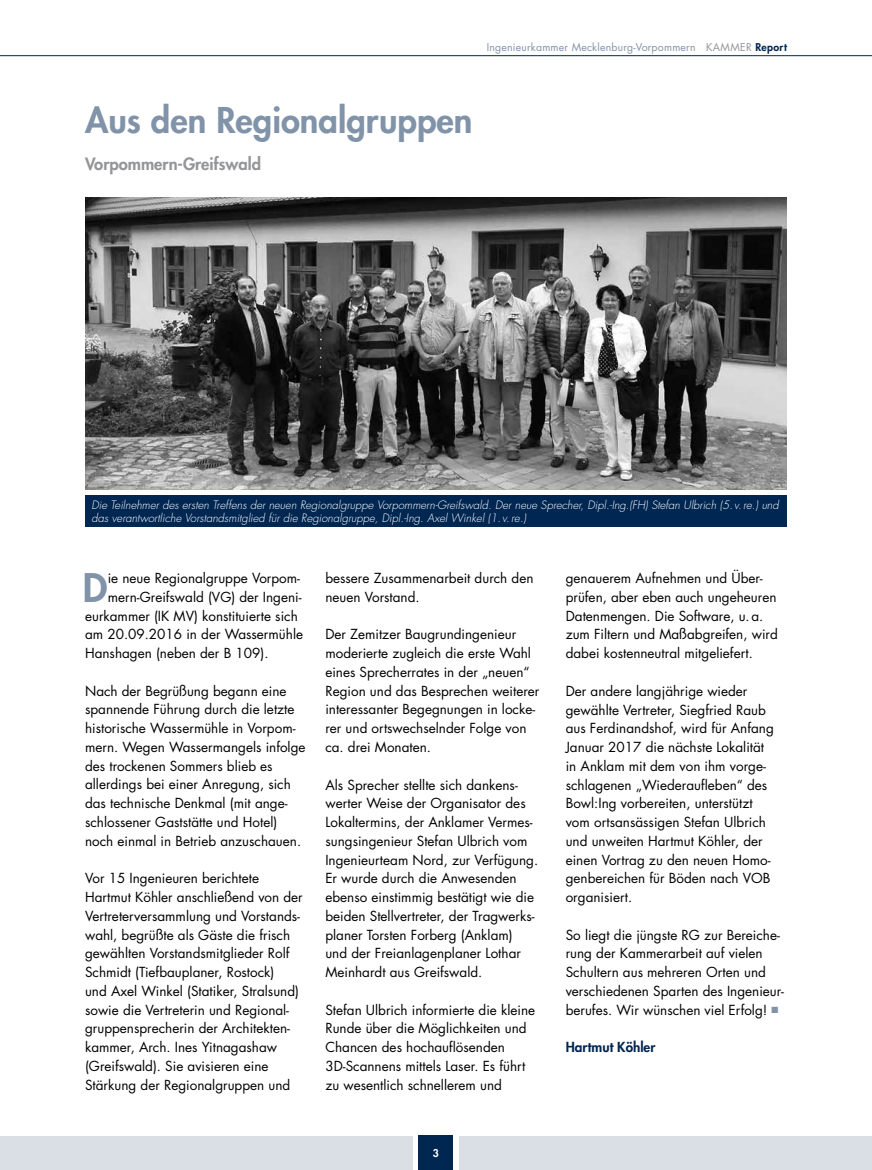
<style>
.page{position:relative;width:872px;height:1170px;background:#fff}
.page>*{position:absolute;margin:0;border:0;box-sizing:border-box;transform-origin:0 0}
.t1{font:800 38.4px "Futura";color:#8093a8}
.t2{font:800 34.5px "Futura";color:#8093a8}
.t3{font:800 16.5px "Futura";color:#939598}
.t4{font:13.5px/18.8px "Futura";color:#000}
.t5{font:800 13.5px "Futura";color:#002652}
.t6{font:italic 300 11.25px/12.8px "Futura";color:#fff}
.t7{font:10.5px "Futura";letter-spacing:.02em;color:#8093a8}
.t8{font:800 10.5px "Futura";color:#fff}
.s1{color:#939598}
.s2{font-weight:800;color:#002652}
.s3{color:#8093a8}
</style>
<div class="page">
<hr style="left:0;top:55px;width:872px;height:1px;background:#002652">
<div style="left:0;top:1135px;width:412px;height:34px;background:#d9dfe5"></div>
<div style="left:419px;top:1135px;width:34px;height:34px;background:#002652"></div>
<div style="left:459px;top:1135px;width:413px;height:34px;background:#d9dfe5"></div>
<img style="left:85px;top:198px;width:702px;height:291px">
<div style="left:85px;top:495px;width:702px;height:31px;background:#002652"></div>
<p class="t7" style="left:486px;top:40px;width:302px">Ingenieurkammer Mecklenburg-Vorpommern <span class="s1">KAMMER</span> <span class="s2">Report</span></p>
<h2 class="t2" style="left:85px;top:97px;width:389px">Aus den Regionalgruppen</h2>
<p class="t3" style="left:85px;top:153px;width:177px">Vorpommern-Greifswald</p>
<p class="t6" style="left:91px;top:499px;width:689px">Die Teilnehmer des ersten Treffens der neuen Regionalgruppe Vorpommern-Greifswald. Der neue Sprecher, Dipl.-Ing.(FH) Stefan Ulbrich (5. v.re.) und das verantwortliche Vorstandsmitglied für die Regionalgruppe, Dipl.-Ing. Axel Winkel (1. v.re.)</p>
<h1 class="t1" style="left:83px;top:562px;width:26px">D</h1>
<p class="t4" style="left:108px;top:568px;width:194px">ie neue Regionalgruppe Vorpom-</p>
<p class="t4" style="left:108px;top:587px;width:195px">mern-Greifswald (VG) der Ingeni-</p>
<p class="t4" style="left:85px;top:606px;width:214px">eurkammer (IK MV) konstituierte sich</p>
<p class="t4" style="left:85px;top:624px;width:219px">am 20.09.2016 in der Wassermühle</p>
<p class="t4" style="left:85px;top:643px;width:185px">Hanshagen (neben der B 109).</p>
<p class="t4" style="left:85px;top:681px;width:222px">Nach der Begrüßung begann eine spannende Führung durch die letzte historische Wassermühle in Vorpom&shy;mern. Wegen Wassermangels infolge des trockenen Sommers blieb es allerdings bei einer Anregung, sich das technische Denkmal (mit ange&shy;schlossener Gaststätte und Hotel) noch einmal in Betrieb anzuschauen.</p>
<p class="t4" style="left:85px;top:868px;width:219px">Vor 15 Ingenieuren berichtete Hartmut Köhler anschließend von der Vertreterversammlung und Vorstands&shy;wahl, begrüßte als Gäste die frisch gewählten Vorstandsmitglieder Rolf Schmidt (Tiefbauplaner, Rostock)<br>und Axel Winkel (Statiker, Stralsund) sowie die Vertreterin und Regional&shy;gruppensprecherin der Architekten&shy;kammer, Arch. Ines Yitnagashaw (Greifswald). Sie avisieren eine Stärkung der Regionalgruppen und</p>
<p class="t4" style="left:325px;top:568px;width:210px">bessere Zusammenarbeit durch den neuen Vorstand.</p>
<p class="t4" style="left:325px;top:625px;width:216px">Der Zemitzer Baugrundingenieur moderierte zugleich die erste Wahl eines Sprecherrates in der „neuen“<br>Region und das Besprechen weiterer interessanter Begegnungen in locke&shy;rer und ortswechselnder Folge von ca. drei Monaten.</p>
<p class="t4" style="left:325px;top:775px;width:214px">Als Sprecher stellte sich dankens&shy;werter Weise der Organisator des Lokaltermins, der Anklamer Vermes&shy;sungsingenieur Stefan Ulbrich vom Ingenieurteam Nord, zur Verfügung.<br>Er wurde durch die Anwesenden ebenso einstimmig bestätigt wie die beiden Stellvertreter, der Tragwerks&shy;planer Torsten Forberg (Anklam)<br>und der Freianlagenplaner Lothar Meinhardt aus Greifswald.</p>
<p class="t4" style="left:325px;top:1000px;width:211px">Stefan Ulbrich informierte die kleine Runde über die Möglichkeiten und Chancen des hochauflösenden 3D-Scannens mittels Laser. Es führt zu wesentlich schnellerem und</p>
<p class="t8" style="left:433px;top:1145px;width:8px">3</p>
<p class="t4" style="left:566px;top:568px;width:214px">genauerem Aufnehmen und Über&shy;prüfen, aber eben auch ungeheuren Datenmengen. Die Software, u.a. zum Filtern und Maßabgreifen, wird dabei kostenneutral mitgeliefert.</p>
<p class="t4" style="left:566px;top:681px;width:210px">Der andere langjährige wieder gewählte Vertreter, Siegfried Raub aus Ferdinandshof, wird für Anfang<br>Januar 2017 die nächste Lokalität in Anklam mit dem von ihm vorge&shy;schlagenen „Wiederaufleben“ des<br>Bowl:Ing vorbereiten, unterstützt vom ortsansässigen Stefan Ulbrich und unweiten Hartmut Köhler, der einen Vortrag zu den neuen Homo&shy;genbereichen für Böden nach VOB organisiert.</p>
<p class="t4" style="left:566px;top:925px;width:220px">So liegt die jüngste RG zur Bereiche&shy;rung der Kammerarbeit auf vielen Schultern aus mehreren Orten und verschiedenen Sparten des Ingenieur&shy;berufes. Wir wünschen viel Erfolg! <span class="s3">■</span></p>
<p class="t5" style="left:566px;top:1038px;width:91px">Hartmut Köhler</p>
</div>
